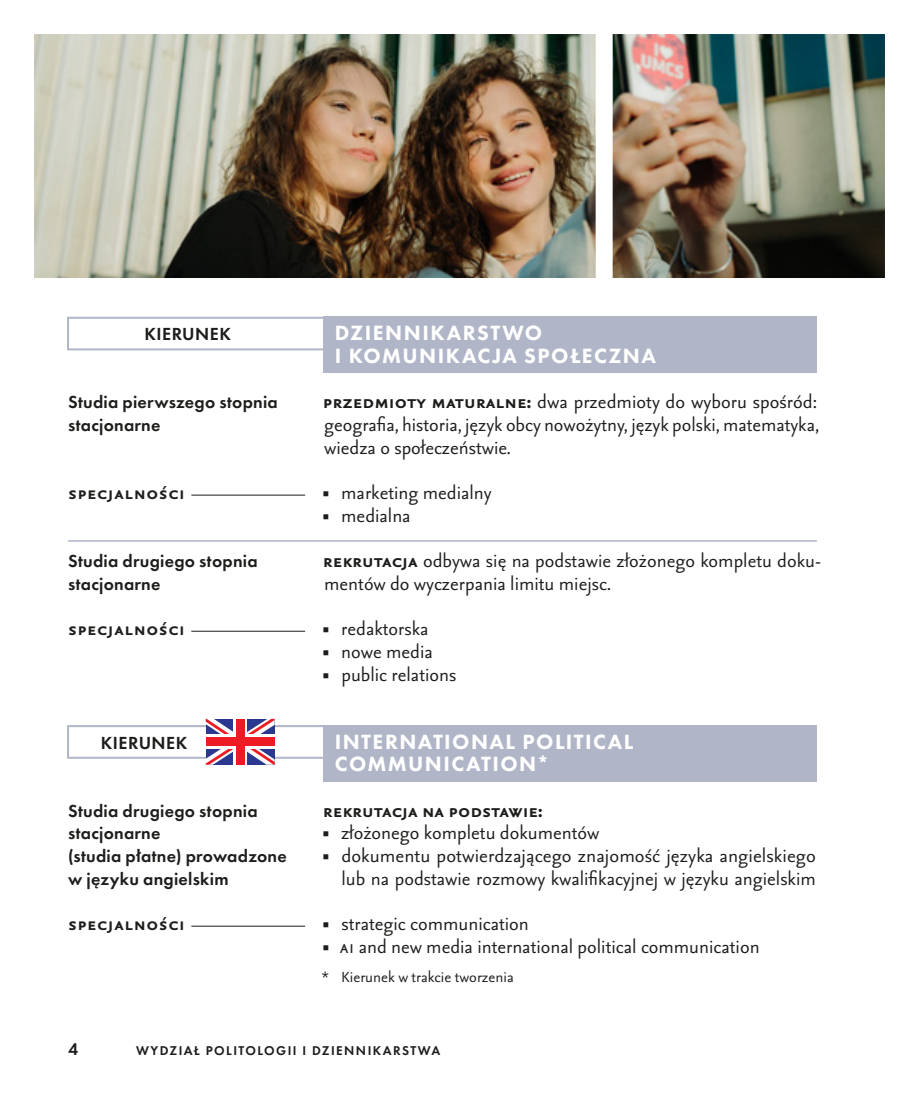
<style>
.page{position:relative;width:919px;height:1106px;background:#fff}
.page>*{position:absolute;margin:0;border:0;box-sizing:border-box;transform-origin:0 0}
.t1{font:22px/22.6px "Seria Sans Pro";color:#1d1d1b;text-align:justify}
.t2{font:700 22px "Seria Sans Pro";color:#1d1d1b}
.t3{font:800 21.4px/22.6px "Futura PT";letter-spacing:.07em;color:#fff}
.t4{font:700 21.4px "Seria Sans Pro";letter-spacing:.03em;color:#1d1d1b}
.t5{font:600 18.2px "Futura PT";letter-spacing:.025em;color:#1d1d1b}
.t6{font:600 18px/22.6px "Futura PT";letter-spacing:.015em;color:#1d1d1b}
.t7{font:17.6px "Seria Sans Pro";color:#1d1d1b}
.t8{font:600 17.6px "Futura PT";color:#1d1d1b}
.t9{font:600 13.2px "Futura PT";letter-spacing:.11em;color:#1d1d1b}
.s1{font-weight:700}
.s2{font-family:"Arno Pro"}
</style>
<div class="page">
<img style="left:34px;top:34px;width:850px;height:244px">
<div style="left:323px;top:316px;width:493px;height:57px;background:#b0b5c7"></div>
<div style="left:323px;top:725px;width:493px;height:56px;background:#b0b5c7"></div>
<div style="left:67px;top:317px;width:258px;height:33px;border:2px solid #b0b5c7"></div>
<hr style="left:191px;top:495px;width:114px;height:1px;background:#1d1d1b">
<hr style="left:68px;top:540px;width:748px;height:1px;background:#b0b5c7">
<hr style="left:191px;top:631px;width:114px;height:1px;background:#1d1d1b">
<div style="left:67px;top:725px;width:258px;height:33px;border:2px solid #b0b5c7"></div>
<svg style="left:206px;top:719px;width:69px;height:45px"></svg>
<svg style="left:233px;top:719px;width:14px;height:45px"></svg>
<div style="left:206px;top:734px;width:68px;height:15px;background:#fff"></div>
<div style="left:236px;top:719px;width:8px;height:45px;background:#ed1c24"></div>
<div style="left:206px;top:737px;width:68px;height:9px;background:#ed1c24"></div>
<hr style="left:191px;top:925px;width:114px;height:1px;background:#1d1d1b">
<p class="t5" style="left:144px;top:323px;width:88px">KIERUNEK</p>
<p class="t6" style="left:68px;top:391px;width:211px">Studia pierwszego stopnia stacjonarne</p>
<p class="t4" style="left:68px;top:479px;width:118px">specjalności</p>
<p class="t6" style="left:68px;top:549px;width:191px">Studia drugiego stopnia stacjonarne</p>
<p class="t4" style="left:68px;top:615px;width:118px">specjalności</p>
<p class="t5" style="left:101px;top:731px;width:88px">KIERUNEK</p>
<p class="t6" style="left:68px;top:799px;width:220px">Studia drugiego stopnia stacjonarne<br>(studia płatne) prowadzone w języku angielskim</p>
<p class="t4" style="left:68px;top:910px;width:118px">specjalności</p>
<p class="t3" style="left:335px;top:321px;width:323px">DZIENNIKARSTWO<br>I KOMUNIKACJA SPOŁECZNA</p>
<p class="t1" style="left:323px;top:390px;width:497px"><span class="s1">Przedmioty maturalne:</span> dwa przedmioty do wyboru spośród: geografia, historia, język obcy nowożytny, język polski, matematyka, wiedza o społeczeństwie.</p>
<p class="t1" style="left:322px;top:480px;width:171px"><span class="s2">■</span> marketing medialny</p>
<p class="t1" style="left:322px;top:492px;width:500px;line-height:45.4px"><span class="s2">■</span> medialna<br><span class="s1">Rekrutacja</span> odbywa się na podstawie złożonego kompletu doku-</p>
<p class="t1" style="left:324px;top:571px;width:288px">mentów do wyczerpania limitu miejsc.</p>
<p class="t1" style="left:322px;top:616px;width:108px"><span class="s2">■</span> redaktorska</p>
<p class="t1" style="left:322px;top:639px;width:112px"><span class="s2">■</span> nowe media</p>
<p class="t1" style="left:322px;top:662px;width:135px"><span class="s2">■</span> public relations</p>
<p class="t3" style="left:335px;top:730px;width:300px">INTERNATIONAL POLITICAL<br>COMMUNICATION*</p>
<p class="t2" style="left:323px;top:796px;width:221px">Rekrutacja na podstawie:</p>
<p class="t1" style="left:322px;top:820px;width:278px"><span class="s2">■</span> złożonego kompletu dokumentów</p>
<p class="t1" style="left:322px;top:843px;width:495px;text-align:right"><span class="s2">■</span> dokumentu potwierdzającego znajomość języka angielskiego lub na podstawie rozmowy kwalifikacyjnej w języku angielskim</p>
<p class="t1" style="left:322px;top:911px;width:208px"><span class="s2">■</span> strategic communication</p>
<p class="t1" style="left:322px;top:934px;width:438px"><span class="s2">■</span> AI and new media international political communication</p>
<p class="t7" style="left:322px;top:965px;width:193px">* Kierunek w trakcie tworzenia</p>
<p class="t8" style="left:68px;top:1038px;width:11px">4</p>
<p class="t9" style="left:136px;top:1042px;width:205px">Wydział Politologii i Dziennikars</p>
<p class="t9" style="left:410px;top:1042px;width:20px">twa</p>
</div>
